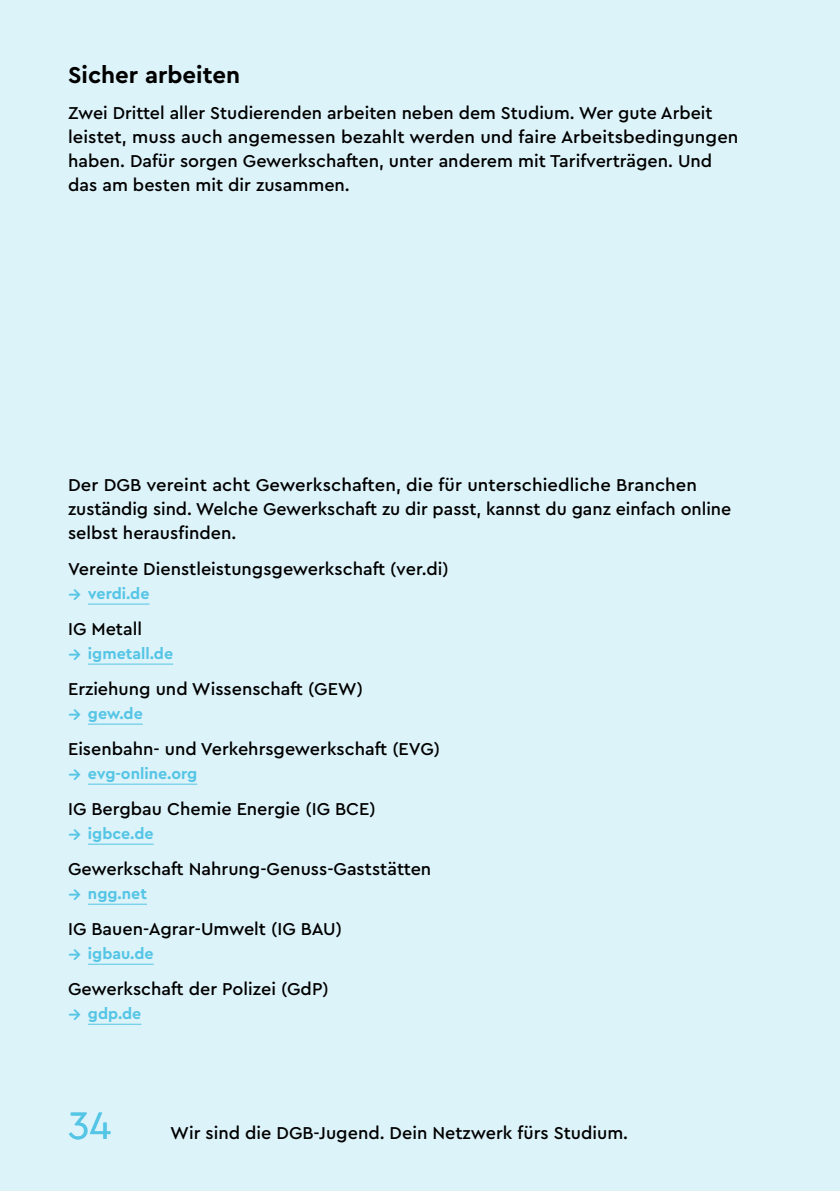
<style>
.page{position:relative;width:840px;height:1191px;background:#fff}
.page>*{position:absolute;margin:0;border:0;box-sizing:border-box;transform-origin:0 0}
.t1{font:40px "Cera Pro";color:#55c5e5}
.t2{font:700 24px "Cera PRO";color:#000}
.t3{font:500 18px/24px "Cera PRO";color:#000}
.t4{font:700 16px "Cera PRO";color:#55c5e5}
.s1{font-weight:500;font-size:20px}
</style>
<div class="page">
<div style="left:0;top:0;width:839px;height:1191px;background:#ddf3fa"></div>
<hr style="left:88px;top:603px;width:61px;height:1px;background:#55c5e5">
<hr style="left:88px;top:663px;width:85px;height:1px;background:#55c5e5">
<hr style="left:88px;top:723px;width:55px;height:1px;background:#55c5e5">
<hr style="left:88px;top:783px;width:109px;height:1px;background:#55c5e5">
<hr style="left:88px;top:843px;width:65px;height:1px;background:#55c5e5">
<hr style="left:88px;top:903px;width:59px;height:1px;background:#55c5e5">
<hr style="left:88px;top:963px;width:66px;height:1px;background:#55c5e5">
<hr style="left:88px;top:1023px;width:53px;height:1px;background:#55c5e5">
<h2 class="t2" style="left:68px;top:59px;width:173px">Sicher arbeiten</h2>
<p class="t3" style="left:68px;top:100px;width:671px">Zwei Drittel aller Studierenden arbeiten neben dem Studium. Wer gute Arbeit leistet, muss auch angemessen bezahlt werden und faire Arbeitsbedingungen haben. Dafür sorgen Gewerkschaften, unter anderem mit Tarifverträgen. Und das am besten mit dir zusammen.</p>
<p class="t3" style="left:68px;top:472px;width:664px">Der DGB vereint acht Gewerkschaften, die für unterschiedliche Branchen zuständig sind. Welche Gewerkschaft zu dir passt, kannst du ganz einfach online selbst herausfinden.</p>
<p class="t3" style="left:68px;top:556px;width:382px">Vereinte Dienstleistungsgewerkschaft (ver.di)</p>
<p class="t4" style="left:68px;top:583px;width:83px"><span class="s1">→</span> verdi.de</p>
<p class="t3" style="left:68px;top:616px;width:75px">IG Metall</p>
<p class="t4" style="left:68px;top:643px;width:106px"><span class="s1">→</span> igmetall.de</p>
<p class="t3" style="left:68px;top:676px;width:296px">Erziehung und Wissenschaft (GEW)</p>
<p class="t4" style="left:68px;top:703px;width:76px"><span class="s1">→</span> gew.de</p>
<p class="t3" style="left:68px;top:736px;width:373px">Eisenbahn- und Verkehrsgewerkschaft (EVG)</p>
<p class="t4" style="left:68px;top:763px;width:131px"><span class="s1">→</span> evg-online.org</p>
<p class="t3" style="left:68px;top:796px;width:309px">IG Bergbau Chemie Energie (IG BCE)</p>
<p class="t4" style="left:68px;top:823px;width:87px"><span class="s1">→</span> igbce.de</p>
<p class="t3" style="left:68px;top:856px;width:364px">Gewerkschaft Nahrung-Genuss-Gaststätten</p>
<p class="t4" style="left:68px;top:883px;width:80px"><span class="s1">→</span> ngg.net</p>
<p class="t3" style="left:68px;top:916px;width:275px">IG Bauen-Agrar-Umwelt (IG BAU)</p>
<p class="t4" style="left:68px;top:943px;width:87px"><span class="s1">→</span> igbau.de</p>
<p class="t3" style="left:68px;top:976px;width:262px">Gewerkschaft der Polizei (GdP)</p>
<p class="t4" style="left:68px;top:1003px;width:75px"><span class="s1">→</span> gdp.de</p>
<h1 class="t1" style="left:68px;top:1099px;width:45px">34</h1>
<p class="t3" style="left:170px;top:1120px;width:459px">Wir sind die DGB-Jugend. Dein Netzwerk fürs Studium.</p>
</div>
